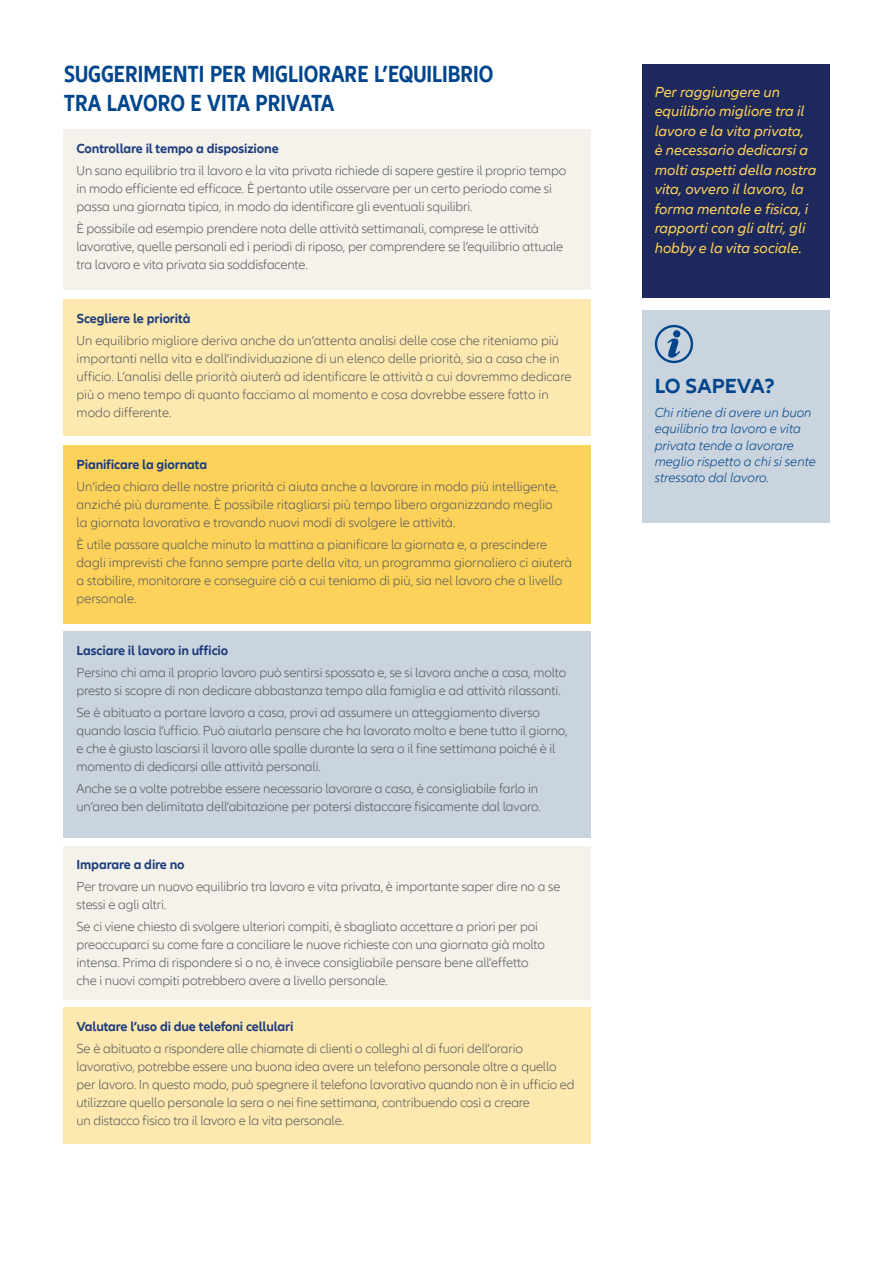
<style>
.page{position:relative;width:893px;height:1263px;background:#fff}
.page>*{position:absolute;margin:0;border:0;box-sizing:border-box;transform-origin:0 0}
.t1{font:700 condensed 24px/28.8px "Allianz Neo";color:#01468c}
.t2{font:700 21px "Allianz Neo";color:#01468c}
.t3{font:italic 15px/19.5px "Allianz Neo";color:#fcd25a}
.t4{font:300 13.5px/18px "Allianz Neo";letter-spacing:-.01em;color:#57585a}
.t5{font:700 13.5px "Allianz Neo";letter-spacing:-.01em;color:#1d3d7b}
.t6{font:italic 300 13.5px/16.2px "Allianz Neo";color:#01468c}
</style>
<div class="page">
<div style="left:642px;top:310px;width:187px;height:213px;background:#cad4de"></div>
<div style="left:642px;top:64px;width:187px;height:234px;background:#1d285c"></div>
<svg style="left:655px;top:325px;width:38px;height:38px"></svg>
<div style="left:64px;top:130px;width:527px;height:160px;background:#f4f2ea"></div>
<div style="left:64px;top:300px;width:527px;height:136px;background:#fde8af"></div>
<div style="left:64px;top:445px;width:527px;height:179px;background:#fcd25a"></div>
<div style="left:64px;top:631px;width:527px;height:207px;background:#cad4de"></div>
<div style="left:64px;top:846px;width:527px;height:154px;background:#f4f2ea"></div>
<div style="left:64px;top:1007px;width:527px;height:136px;background:#fde8af"></div>
<h1 class="t1" style="left:64px;top:60px;width:431px">SUGGERIMENTI PER MIGLIORARE L’EQUILIBRIO<br>TRA LAVORO E VITA PRIVATA</h1>
<p class="t5" style="left:77px;top:140px;width:204px">Controllare il tempo a disposizione</p>
<p class="t4" style="left:77px;top:162px;width:491px">Un sano equilibrio tra il lavoro e la vita privata richiede di sapere gestire il proprio tempo in modo efficiente ed efficace. È pertanto utile osservare per un certo periodo come si passa una giornata tipica, in modo da identificare gli eventuali squilibri.</p>
<p class="t4" style="left:77px;top:220px;width:488px">È possibile ad esempio prendere nota delle attività settimanali, comprese le attività lavorative, quelle personali ed i periodi di riposo, per comprendere se l’equilibrio attuale tra lavoro e vita privata sia soddisfacente.</p>
<p class="t5" style="left:77px;top:310px;width:115px">Scegliere le priorità</p>
<p class="t4" style="left:77px;top:332px;width:496px">Un equilibrio migliore deriva anche da un’attenta analisi delle cose che riteniamo più importanti nella vita e dall’individuazione di un elenco delle priorità, sia a casa che in ufficio. L’analisi delle priorità aiuterà ad identificare le attività a cui dovremmo dedicare più o meno tempo di quanto facciamo al momento e cosa dovrebbe essere fatto in modo differente.</p>
<p class="t5" style="left:77px;top:456px;width:132px">Pianificare la giornata</p>
<p class="t4" style="left:77px;top:478px;width:484px">Un’idea chiara delle nostre priorità ci aiuta anche a lavorare in modo più intelligente, anziché più duramente. È possibile ritagliarsi più tempo libero organizzando meglio la giornata lavorativa e trovando nuovi modi di svolgere le attività.</p>
<p class="t4" style="left:77px;top:536px;width:497px">È utile passare qualche minuto la mattina a pianificare la giornata e, a prescindere dagli imprevisti che fanno sempre parte della vita, un programma giornaliero ci aiuterà a stabilire, monitorare e conseguire ciò a cui teniamo di più, sia nel lavoro che a livello personale.</p>
<p class="t5" style="left:77px;top:642px;width:153px">Lasciare il lavoro in ufficio</p>
<p class="t4" style="left:77px;top:664px;width:491px">Persino chi ama il proprio lavoro può sentirsi spossato e, se si lavora anche a casa, molto presto si scopre di non dedicare abbastanza tempo alla famiglia e ad attività rilassanti.</p>
<p class="t4" style="left:77px;top:704px;width:493px">Se è abituato a portare lavoro a casa, provi ad assumere un atteggiamento diverso quando lascia l’ufficio. Può aiutarla pensare che ha lavorato molto e bene tutto il giorno, e che è giusto lasciarsi il lavoro alle spalle durante la sera o il fine settimana poiché è il momento di dedicarsi alle attività personali.</p>
<p class="t4" style="left:77px;top:780px;width:466px">Anche se a volte potrebbe essere necessario lavorare a casa, è consigliabile farlo in un’area ben delimitata dell’abitazione per potersi distaccare fisicamente dal lavoro.</p>
<p class="t5" style="left:77px;top:856px;width:110px">Imparare a dire no</p>
<p class="t4" style="left:77px;top:878px;width:485px">Per trovare un nuovo equilibrio tra lavoro e vita privata, è importante saper dire no a se stessi e agli altri.</p>
<p class="t4" style="left:77px;top:918px;width:470px">Se ci viene chiesto di svolgere ulteriori compiti, è sbagliato accettare a priori per poi preoccuparci su come fare a conciliare le nuove richieste con una giornata già molto intensa. Prima di rispondere sì o no, è invece consigliabile pensare bene all’effetto che i nuovi compiti potrebbero avere a livello personale.</p>
<p class="t5" style="left:77px;top:1018px;width:218px">Valutare l’uso di due telefoni cellulari</p>
<p class="t4" style="left:77px;top:1040px;width:500px">Se è abituato a rispondere alle chiamate di clienti o colleghi al di fuori dell’orario lavorativo, potrebbe essere una buona idea avere un telefono personale oltre a quello per lavoro. In questo modo, può spegnere il telefono lavorativo quando non è in ufficio ed utilizzare quello personale la sera o nei fine settimana, contribuendo così a creare<br>un distacco fisico tra il lavoro e la vita personale.</p>
<p class="t3" style="left:655px;top:82px;width:163px">Per raggiungere un equilibrio migliore tra il lavoro e la vita privata,<br>è necessario dedicarsi a molti aspetti della nostra vita, ovvero il lavoro, la forma mentale e fisica, i rapporti con gli altri, gli hobby e la vita sociale.</p>
<h2 class="t2" style="left:655px;top:373px;width:122px">LO SAPEVA?</h2>
<p class="t6" style="left:655px;top:405px;width:163px">Chi ritiene di avere un buon equilibrio tra lavoro e vita privata tende a lavorare meglio rispetto a chi si sente stressato dal lavoro.</p>
</div>
